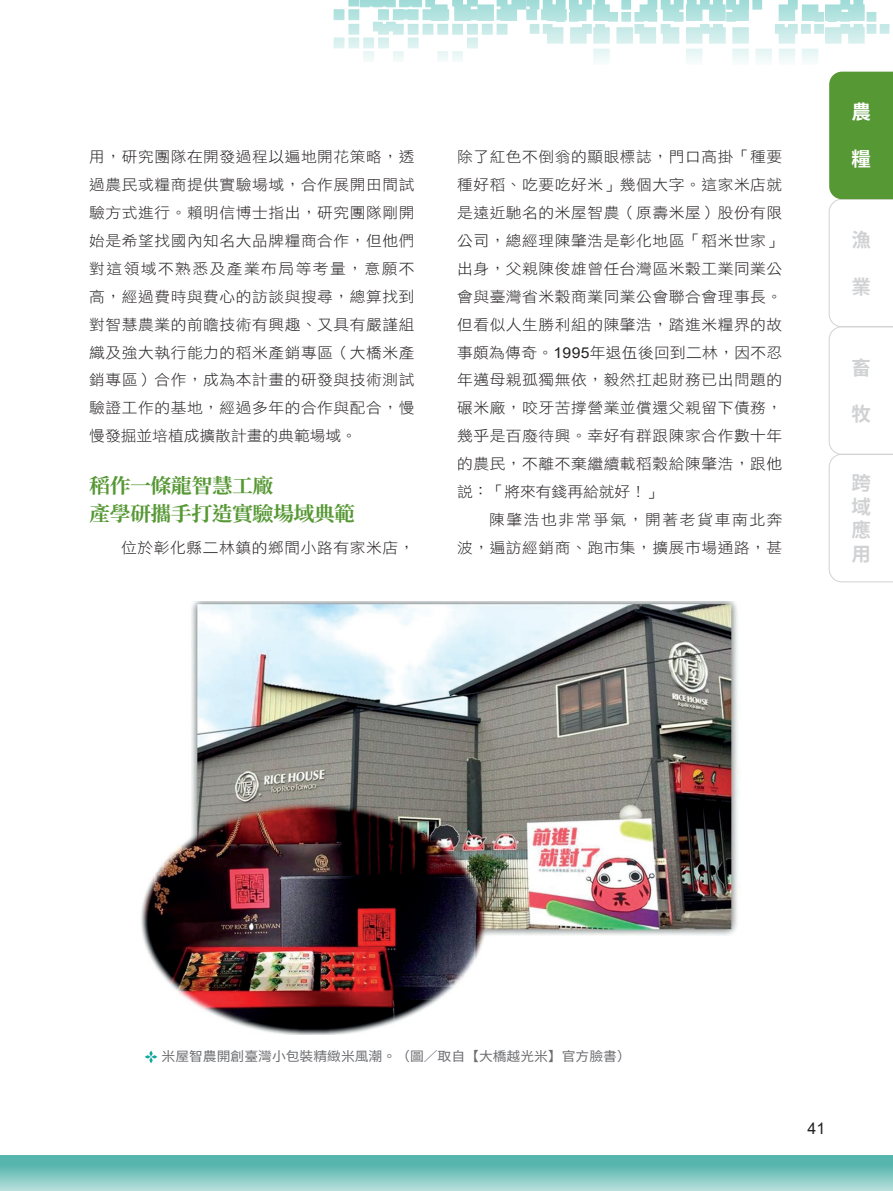
<style>
.page{position:relative;width:893px;height:1191px;background:#fff}
.page>*{position:absolute;margin:0;border:0;box-sizing:border-box;transform-origin:0 0}
.t1{font:700 20.25px/27.9px "Noto Serif CJ Ktc";letter-spacing:-.03em;color:#569834;scale:1.04 1}
.t2{font:700 19.5px/23.4px "Source Han Sans TWHK";color:#d1d2d4;text-align:justify}
.t3{font:700 19.5px "Source Han Sans TWHK";color:#fff}
.t4{font:15.9px "Arial";color:#231f20}
.t5{font:15px/27.9px "DF Hei Std W3";letter-spacing:.035em;color:#231f20;text-align:justify;scale:1.05 1}
.t6{font:15px/27.9px "DF Hei Std W3";letter-spacing:.1em;color:#231f20;text-align:right;scale:1.05 1}
.t7{font:13.05px "Source Han Sans TWHK";color:#6c6d70;scale:1.05 1}
.s1{font-family:"Arial"}
</style>
<div class="page">
<svg style="left:0;top:1155px;width:893px;height:36px;background:#7ac4be"></svg>
<img style="left:141px;top:602px;width:598px;height:432px">
<svg style="left:145px;top:1050px;width:13px;height:13px"></svg>
<div style="left:867px;top:24px;width:9px;height:10px;background:#c6e9e7"></div>
<div style="left:880px;top:24px;width:9px;height:10px;background:#c6e9e7"></div>
<div style="left:867px;top:12px;width:9px;height:10px;background:#b5e3e0"></div>
<div style="left:467px;top:37px;width:11px;height:11px;background:#def2f1"></div>
<svg style="left:408px;top:45px;width:11px;height:3px"></svg>
<div style="left:378px;top:37px;width:11px;height:11px;background:#def2f1"></div>
<div style="left:363px;top:37px;width:11px;height:11px;background:#def2f1"></div>
<svg style="left:348px;top:45px;width:11px;height:3px"></svg>
<div style="left:334px;top:37px;width:10px;height:11px;background:#d9f1ef"></div>
<div style="left:452px;top:51px;width:11px;height:11px;background:#edf8f7"></div>
<div style="left:437px;top:51px;width:11px;height:11px;background:#edf8f7"></div>
<div style="left:393px;top:51px;width:11px;height:11px;background:#edf8f7"></div>
<div style="left:363px;top:51px;width:11px;height:11px;background:#edf8f7"></div>
<div style="left:334px;top:9px;width:10px;height:11px;background:#b2e2df"></div>
<div style="left:593px;top:49px;width:17px;height:16px;background:#eef8f8"></div>
<div style="left:686px;top:49px;width:16px;height:16px;background:#eef8f7"></div>
<div style="left:732px;top:49px;width:17px;height:16px;background:#eef8f8"></div>
<div style="left:755px;top:49px;width:17px;height:16px;background:#eef8f7"></div>
<div style="left:779px;top:49px;width:16px;height:16px;background:#eef8f7"></div>
<div style="left:802px;top:49px;width:16px;height:16px;background:#eef8f7"></div>
<svg style="left:848px;top:71px;width:17px;height:1px"></svg>
<svg style="left:348px;top:0;width:517px;height:45px"></svg>
<svg style="left:829px;top:72px;width:64px;height:510px"></svg>
<p class="t5" style="left:89px;top:143px;width:311px">用，研究團隊在開發過程以遍地開花策略，透過農民或糧商提供實驗場域，合作展開田間試驗方式進行。賴明信博士指出，研究團隊剛開始是希望找國內知名大品牌糧商合作，但他們對這領域不熟悉及產業布局等考量，意願不高，經過費時與費心的訪談與搜尋，總算找到對智慧農業的前瞻技術有興趣、又具有嚴謹組織及強大執行能力的稻米產銷專區（大橋米產銷專區）合作，成為本計畫的研發與技術測試驗證工作的基地，經過多年的合作與配合，慢慢發掘並培植成擴散計畫的典範場域。</p>
<h1 class="t1" style="left:89px;top:472px;width:257px">稻作一條龍智慧工廠<br>產學研攜手打造實驗場域典範</h1>
<p class="t5" style="left:121px;top:533px;width:281px">位於彰化縣二林鎮的鄉間小路有家米店，</p>
<p class="t5" style="left:457px;top:143px;width:311px">除了紅色不倒翁的顯眼標誌，門口高掛「種要種好稻、吃要吃好米」幾個大字。這家米店就是遠近馳名的米屋智農（原壽米屋）股份有限公司，總經理陳肇浩是彰化地區「稻米世家」出身，父親陳俊雄曾任台灣區米穀工業同業公會與臺灣省米穀商業同業公會聯合會理事長。但看似人生勝利組的陳肇浩，踏進米糧界的故事頗為傳奇。<span class="s1">1995</span>年退伍後回到二林，因不忍年邁母親孤獨無依，毅然扛起財務已出問題的碾米廠，咬牙苦撐營業並償還父親留下債務，幾乎是百廢待興。幸好有群跟陳家合作數十年的農民，不離不棄繼續載稻穀給陳肇浩，跟他說：「將來有錢再給就好！」</p>
<p class="t6" style="left:457px;top:505px;width:311px">陳肇浩也非常爭氣，開著老貨車南北奔<br>波，遍訪經銷商、跑市集，擴展市場通路，甚</p>
<h2 class="t3" style="left:851px;top:101px;width:20px">農</h2>
<h2 class="t3" style="left:851px;top:148px;width:20px">糧</h2>
<h2 class="t2" style="left:851px;top:228px;width:20px">漁</h2>
<h2 class="t2" style="left:851px;top:275px;width:20px">業</h2>
<h2 class="t2" style="left:851px;top:356px;width:20px">畜</h2>
<h2 class="t2" style="left:851px;top:403px;width:21px">牧</h2>
<h2 class="t2" style="left:851px;top:472px;width:21px">跨域應用</h2>
<p class="t7" style="left:162px;top:1049px;width:448px">米屋智農開創臺灣小包裝精緻米風潮。（圖／取自【大橋越光米】官方臉書）</p>
<p class="t4" style="left:808px;top:1117px;width:19px">41</p>
</div>
